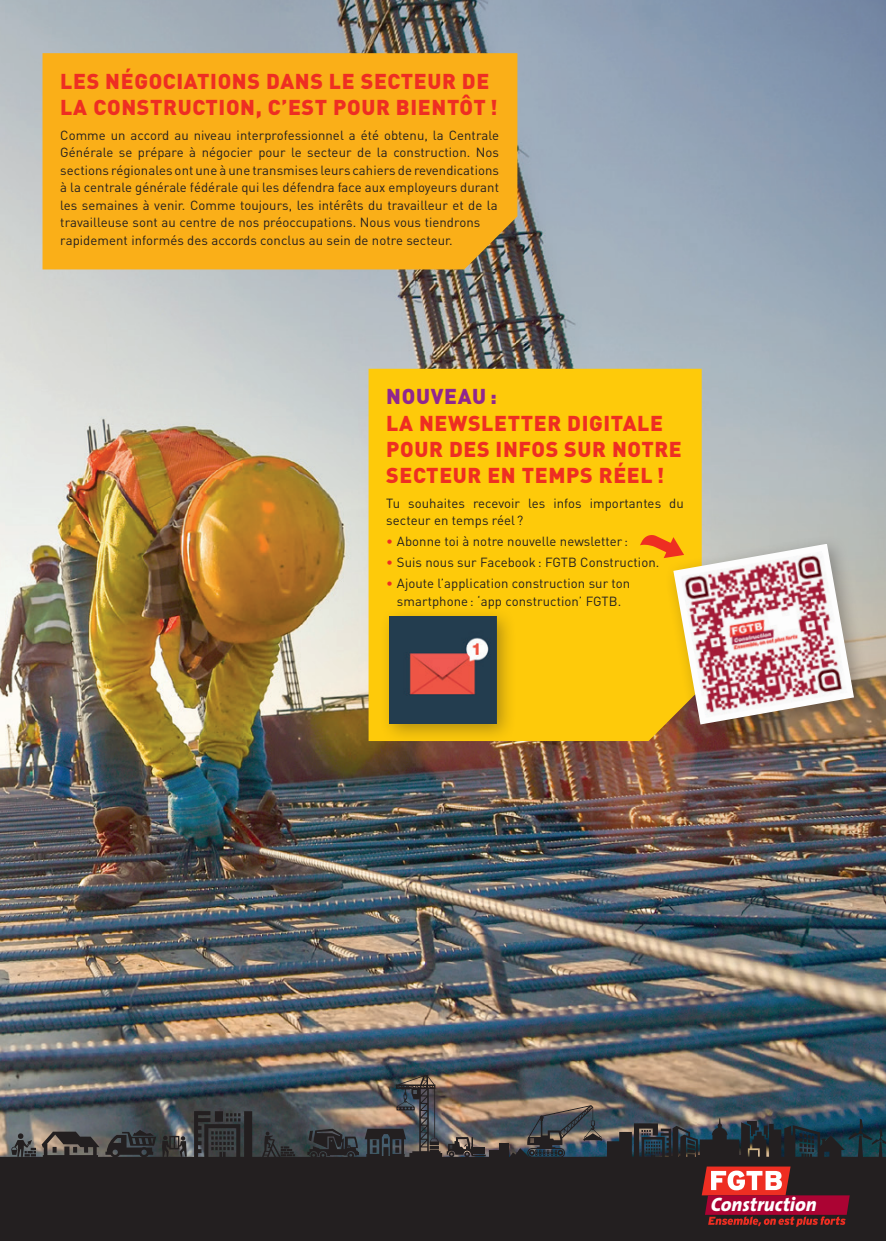
<style>
.page{position:relative;width:886px;height:1241px;background:#fff}
.page>*{position:absolute;margin:0;border:0;box-sizing:border-box;transform-origin:0 0}
.t1{font:900 21.25px/26.2px "DIN";letter-spacing:.03em;color:#ee2e22}
.t2{font:900 21.25px "DIN";letter-spacing:.03em;color:#90268f}
.t3{font:italic 800 19.62px "The Sans";color:#fff}
.t4{font:13.12px/17.5px "DIN";letter-spacing:.005em;color:#231f20}
.s1{color:#ee2e22}
</style>
<div class="page">
<img style="left:0;top:0;width:886px;height:1156px">
<div style="left:43px;top:53px;width:474px;height:216px;background:#faaf18"></div>
<div style="left:369px;top:369px;width:333px;height:372px;background:#feca0a"></div>
<div style="left:490px;top:1149px;width:9px;height:7px;background:#231f20"></div>
<div style="left:500px;top:1149px;width:9px;height:7px;background:#231f20"></div>
<div style="left:500px;top:1142px;width:9px;height:7px;background:#231f20"></div>
<div style="left:0;top:1156px;width:886px;height:84px;background:#231f20"></div>
<svg style="left:11px;top:1132px;width:25px;height:24px"></svg>
<svg style="left:42px;top:1129px;width:114px;height:32px;background:#444241"></svg>
<svg style="left:307px;top:1128px;width:52px;height:30px;background:#333538"></svg>
<svg style="left:194px;top:1110px;width:58px;height:47px;background:#303132"></svg>
<img style="left:365px;top:1074px;width:121px;height:85px">
<svg style="left:262px;top:1131px;width:33px;height:25px"></svg>
<svg style="left:162px;top:1135px;width:25px;height:21px"></svg>
<svg style="left:509px;top:1104px;width:377px;height:129px;background:#423338"></svg>
<div style="left:664px;top:534px;width:209px;height:210px;background:#231f20;opacity:.35"></div>
<img style="left:673px;top:543px;width:181px;height:181px">
<svg style="left:640px;top:534px;width:44px;height:24px"></svg>
<div style="left:379px;top:606px;width:138px;height:137px;background:#231f20;opacity:.35"></div>
<img style="left:390px;top:617px;width:106px;height:106px">
<h1 class="t1" style="left:60px;top:67px;width:439px">LES NÉGOCIATIONS DANS LE SECTEUR DE<br>LA CONSTRUCTION, C’EST POUR BIENTÔT !</h1>
<p class="t4" style="left:60px;top:126px;width:440px">Comme un accord au niveau interprofessionnel a été obtenu, la Centrale Générale se prépare à négocier pour le secteur de la construction. Nos sections régionales ont une à une transmises leurs cahiers de revendications à la centrale générale fédérale qui les défendra face aux employeurs durant les semaines à venir. Comme toujours, les intérêts du travailleur et de la travailleuse sont au centre de nos préoccupations. Nous vous tiendrons rapidement informés des accords conclus au sein de notre secteur.</p>
<h1 class="t2" style="left:386px;top:382px;width:112px">NOUVEAU :</h1>
<h1 class="t1" style="left:386px;top:408px;width:297px">LA NEWSLETTER DIGITALE<br>POUR DES INFOS SUR NOTRE<br>SECTEUR EN TEMPS RÉEL !</h1>
<p class="t4" style="left:386px;top:494px;width:299px">Tu souhaites recevoir les infos importantes du secteur en temps réel ?</p>
<p class="t4" style="left:386px;top:532px;width:243px"><span class="s1">•</span> Abonne toi à notre nouvelle newsletter :</p>
<p class="t4" style="left:386px;top:553px;width:275px"><span class="s1">•</span> Suis nous sur Facebook : FGTB Construction.</p>
<p class="t4" style="left:386px;top:574px;width:246px;text-align:center"><span class="s1">•</span> Ajoute l’application construction sur ton smartphone : ‘app construction’ FGTB.</p>
<h2 class="t3" style="left:711px;top:1187px;width:107px">Construction</h2>
</div>
